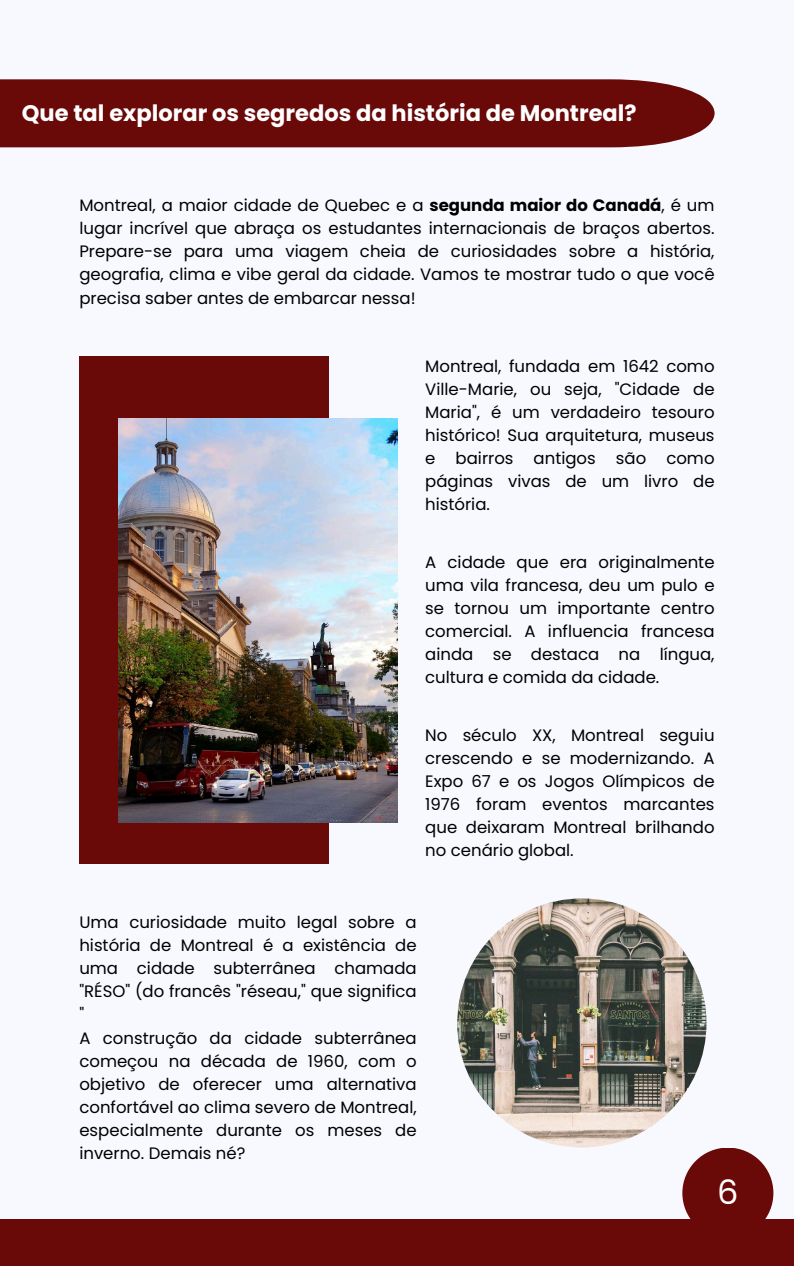
<style>
.page{position:relative;width:794px;height:1266px;background:#fff}
.page>*{position:absolute;margin:0;border:0;box-sizing:border-box;transform-origin:0 0}
.t1{font:33.53px "Poppins";color:#fff}
.t2{font:700 22.5px "Poppins";color:#fff}
.t3{font:16.5px/23.1px "Poppins";color:#000;text-align:justify}
.s1{font-weight:700}
</style>
<div class="page">
<div style="left:0;top:0;width:793px;height:1266px;background:#f8f8ff"></div>
<div style="left:79px;top:357px;width:250px;height:507px;background:#690908"></div>
<div style="left:0;top:1219px;width:793px;height:47px;background:#690908"></div>
<div style="left:0;top:79px;width:714px;height:68px;background:#690908"></div>
<img style="left:118px;top:418px;width:279px;height:404px">
<img style="left:457px;top:898px;width:249px;height:249px;border-radius:50%">
<div style="left:682px;top:1147px;width:91px;height:91px;background:#690908;border-radius:50%"></div>
<h2 class="t2" style="left:22px;top:97px;width:616px">Que tal explorar os segredos da história de Montreal?</h2>
<p class="t3" style="left:79px;top:194px;width:636px">Montreal, a maior cidade de Quebec e a <span class="s1">segunda maior do Canadá</span>, é um lugar incrível que abraça os estudantes internacionais de braços abertos.<br>Prepare-se para uma viagem cheia de curiosidades sobre a história, geografia, clima e vibe geral da cidade. Vamos te mostrar tudo o que você precisa saber antes de embarcar nessa!</p>
<p class="t3" style="left:425px;top:355px;width:291px">Montreal, fundada em 1642 como Ville-Marie, ou seja, "Cidade de Maria", é um verdadeiro tesouro histórico! Sua arquitetura, museus e bairros antigos são como páginas vivas de um livro de história.</p>
<p class="t3" style="left:425px;top:551px;width:291px">A cidade que era originalmente uma vila francesa, deu um pulo e se tornou um importante centro comercial. A influencia francesa ainda se destaca na língua, cultura e comida da cidade.</p>
<p class="t3" style="left:425px;top:723px;width:291px">No século XX, Montreal seguiu crescendo e se modernizando. A Expo 67 e os Jogos Olímpicos de 1976 foram eventos marcantes que deixaram Montreal brilhando no cenário global.</p>
<p class="t3" style="left:79px;top:911px;width:338px;text-align:left">Uma curiosidade muito legal sobre a história de Montreal é a existência de uma cidade subterrânea chamada "RÉSO" (do francês "réseau," que significa "<br>A construção da cidade subterrânea começou na década de 1960, com o objetivo de oferecer uma alternativa confortável ao clima severo de Montreal, especialmente durante os meses de inverno. Demais né?</p>
<h1 class="t1" style="left:716px;top:1169px;width:23px">6</h1>
</div>
